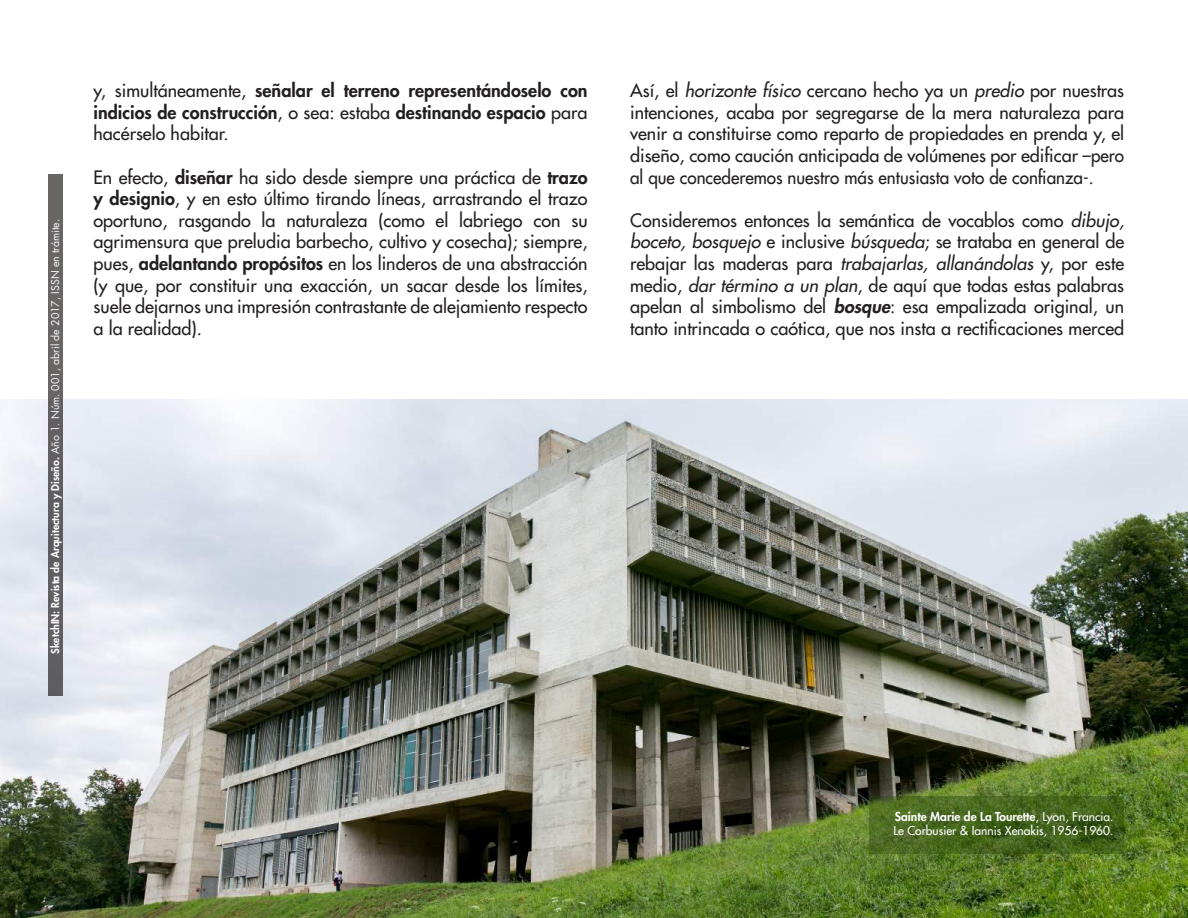
<style>
.page{position:relative;width:1188px;height:918px;background:#fff}
.page>*{position:absolute;margin:0;border:0;box-sizing:border-box;transform-origin:0 0}
.t1{font:500 18px/21.6px "Futura Std";color:#231f20;text-align:justify}
.t2{font:800 18px/21.6px "Futura Std";color:#231f20;text-align:justify}
.t3{font:500 12px/14.4px "Futura Std";color:#fff}
.t4{font:10.5px "Futura Std";color:#fff}
.s1{font-weight:800}
.s2{font-weight:500}
.s3{font-style:italic}
.s4{font-weight:800;font-style:italic}
</style>
<div class="page">
<img style="left:0;top:400px;width:1188px;height:518px">
<svg style="left:870px;top:796px;width:254px;height:58px;background:#46651e"></svg>
<div style="left:48px;top:175px;width:14px;height:521px;background:#625f63"></div>
<p class="t4" style="left:49px;top:654px;width:436px;rotate:-90deg"><span class="s1">SketchIN: Revista de Arquitectura y Diseño.</span> Año 1. Núm. 001, abril de 2017, ISSN en trámite.</p>
<p class="t2" style="left:94px;top:80px;width:496px"><span class="s2">y, simultáneamente,</span> señalar el terreno representándoselo con indicios de construcción<span class="s2">, o sea: estaba</span> destinando espacio <span class="s2">para hacérselo habitar.</span></p>
<p class="t1" style="left:94px;top:166px;width:496px">En efecto, <span class="s1">diseñar</span> ha sido desde siempre una práctica de <span class="s1">trazo y designio</span>, y en esto último tirando líneas, arrastrando el trazo oportuno, rasgando la naturaleza (como el labriego con su agrimensura que preludia barbecho, cultivo y cosecha); siempre, pues, <span class="s1">adelantando propósitos</span> en los linderos de una abstracción (y que, por constituir una exacción, un sacar desde los límites, suele dejarnos una impresión contrastante de alejamiento respecto a la realidad).</p>
<p class="t1" style="left:630px;top:80px;width:496px">Así, el <span class="s3">horizonte físico</span> cercano hecho ya un <span class="s3">predio</span> por nuestras intenciones, acaba por segregarse de la mera naturaleza para venir a constituirse como reparto de propiedades en prenda y, el diseño, como caución anticipada de volúmenes por edificar –pero al que concederemos nuestro más entusiasta voto de confianza-.</p>
<p class="t1" style="left:630px;top:209px;width:496px">Consideremos entonces la semántica de vocablos como <span class="s3">dibujo, boceto, bosquejo</span> e inclusive <span class="s3">búsqueda</span>; se trataba en general de rebajar las maderas para <span class="s3">trabajarlas, allanándolas</span> y, por este medio, <span class="s3">dar término a un plan</span>, de aquí que todas estas palabras apelan al simbolismo del <span class="s4">bosque</span>: esa empalizada original, un tanto intrincada o caótica, que nos insta a rectificaciones merced</p>
<p class="t3" style="left:893px;top:809px;width:222px"><span class="s1">Sainte Marie de La Tourette</span>, Lyon, Francia.<br>Le Corbusier &amp; Iannis Xenakis, 1956-1960.</p>
</div>
